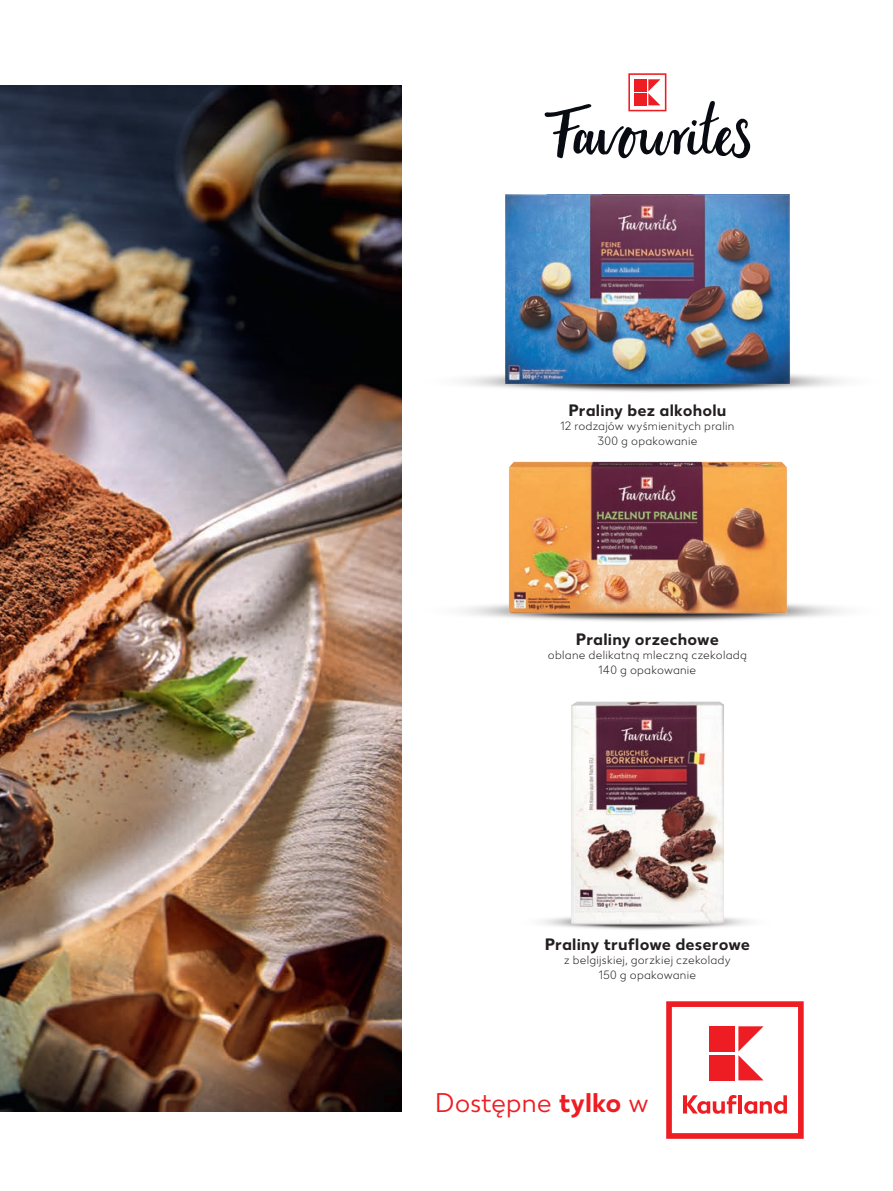
<style>
.page{position:relative;width:893px;height:1191px;background:#fff}
.page>*{position:absolute;margin:0;border:0;box-sizing:border-box;transform-origin:0 0}
.t1{font:27px "Kaufland";color:#ee1d23}
.Seitenzahlen_Kauflan{font:700 16.5px "Kaufland";letter-spacing:.005em;color:#231f20}
.Seitenzahlen_Kauflan-2{font:300 12px "Kaufland";letter-spacing:.02em;color:#231f20}
.s1{font-weight:700}
</style>
<div class="page">
<img style="left:462px;top:374px;width:380px;height:18px">
<img style="left:462px;top:604px;width:380px;height:18px">
<svg style="left:666px;top:1001px;width:138px;height:137px"></svg>
<hr style="left:738px;top:1095px;width:4px;height:18px;background:#ee1d23">
<img style="left:0;top:85px;width:402px;height:748px">
<img style="left:502px;top:194px;width:291px;height:192px">
<img style="left:506px;top:461px;width:284px;height:153px">
<img style="left:569px;top:701px;width:156px;height:225px">
<img style="left:0;top:833px;width:402px;height:278px">
<svg style="left:545px;top:73px;width:205px;height:85px"></svg>
<p class="Seitenzahlen_Kauflan" style="left:568px;top:400px;width:160px">Praliny bez alkoholu</p>
<p class="Seitenzahlen_Kauflan-2" style="left:560px;top:419px;width:175px">12 rodzajów wyśmienitych pralin</p>
<p class="Seitenzahlen_Kauflan-2" style="left:597px;top:434px;width:101px">300 g opakowanie</p>
<p class="Seitenzahlen_Kauflan" style="left:576px;top:629px;width:145px">Praliny orzechowe</p>
<p class="Seitenzahlen_Kauflan-2" style="left:548px;top:648px;width:200px">oblane delikatną mleczną czekoladą</p>
<p class="Seitenzahlen_Kauflan-2" style="left:599px;top:663px;width:99px">140 g opakowanie</p>
<p class="Seitenzahlen_Kauflan" style="left:545px;top:934px;width:207px">Praliny truflowe deserowe</p>
<p class="Seitenzahlen_Kauflan-2" style="left:564px;top:953px;width:168px">z belgijskiej, gorzkiej czekolady</p>
<p class="Seitenzahlen_Kauflan-2" style="left:599px;top:967px;width:99px">150 g opakowanie</p>
<p class="t1" style="left:435px;top:1086px;width:215px">Dostępne <span class="s1">tylko</span> w</p>
</div>
